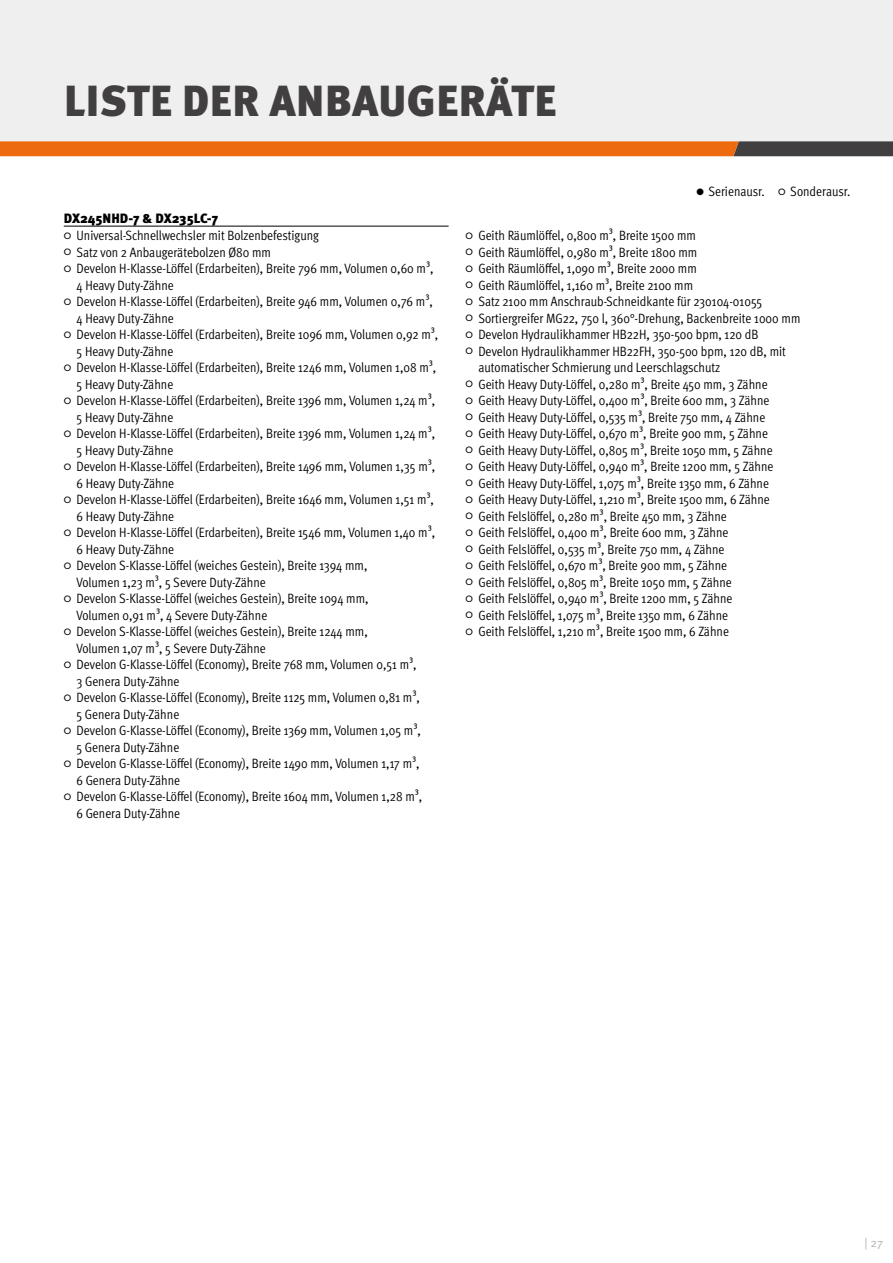
<style>
.page{position:relative;width:893px;height:1263px;background:#fff}
.page>*{position:absolute;margin:0;border:0;box-sizing:border-box;transform-origin:0 0}
.t1{font:900 43.5px "Meta Pro";letter-spacing:.01em;color:#423f41}
.t2{font:13.5px/16.5px "Meta Pro Cond Norm";color:#000}
.t3{font:900 13.5px "Meta Pro";color:#000}
.t4{font:12px "Meta Pro Norm";color:#b2b2b2}
.s1{font-family:"Meta Pro Norm";font-size:9px}
</style>
<div class="page">
<div style="left:0;top:0;width:893px;height:141px;background:#efefef"></div>
<svg style="left:0;top:141px;width:893px;height:15px"></svg>
<hr style="left:64px;top:226px;width:385px;height:1px;background:#000">
<h1 class="t1" style="left:64px;top:67px;width:494px">LISTE DER ANBAUGERÄTE</h1>
<p class="t2" style="left:696px;top:182px;width:156px"><span class="s1">●</span> Serienausr. <span class="s1">○</span> Sonderausr.</p>
<p class="t3" style="left:64px;top:207px;width:156px">DX245NHD-7 &amp; DX235LC-7</p>
<p class="t2" style="left:64px;top:227px;width:257px"><span class="s1">○</span> Universal-Schnellwechsler mit Bolzenbefestigung</p>
<p class="t2" style="left:64px;top:243px;width:209px"><span class="s1">○</span> Satz von 2 Anbaugerätebolzen Ø80 mm</p>
<p class="t2" style="left:77px;top:260px;width:358px;text-indent:-13px"><span class="s1">○</span> Develon H-Klasse-Löffel (Erdarbeiten), Breite 796 mm, Volumen 0,60 m³,<br>4 Heavy Duty-Zähne</p>
<p class="t2" style="left:77px;top:293px;width:358px;text-indent:-13px"><span class="s1">○</span> Develon H-Klasse-Löffel (Erdarbeiten), Breite 946 mm, Volumen 0,76 m³,<br>4 Heavy Duty-Zähne</p>
<p class="t2" style="left:77px;top:326px;width:363px;text-indent:-13px"><span class="s1">○</span> Develon H-Klasse-Löffel (Erdarbeiten), Breite 1096 mm, Volumen 0,92 m³,<br>5 Heavy Duty-Zähne</p>
<p class="t2" style="left:77px;top:359px;width:361px;text-indent:-13px"><span class="s1">○</span> Develon H-Klasse-Löffel (Erdarbeiten), Breite 1246 mm, Volumen 1,08 m³,<br>5 Heavy Duty-Zähne</p>
<p class="t2" style="left:77px;top:392px;width:360px;text-indent:-13px"><span class="s1">○</span> Develon H-Klasse-Löffel (Erdarbeiten), Breite 1396 mm, Volumen 1,24 m³,<br>5 Heavy Duty-Zähne</p>
<p class="t2" style="left:77px;top:425px;width:360px;text-indent:-13px"><span class="s1">○</span> Develon H-Klasse-Löffel (Erdarbeiten), Breite 1396 mm, Volumen 1,24 m³,<br>5 Heavy Duty-Zähne</p>
<p class="t2" style="left:77px;top:458px;width:360px;text-indent:-13px"><span class="s1">○</span> Develon H-Klasse-Löffel (Erdarbeiten), Breite 1496 mm, Volumen 1,35 m³,<br>6 Heavy Duty-Zähne</p>
<p class="t2" style="left:77px;top:491px;width:359px;text-indent:-13px"><span class="s1">○</span> Develon H-Klasse-Löffel (Erdarbeiten), Breite 1646 mm, Volumen 1,51 m³,<br>6 Heavy Duty-Zähne</p>
<p class="t2" style="left:77px;top:524px;width:360px;text-indent:-13px"><span class="s1">○</span> Develon H-Klasse-Löffel (Erdarbeiten), Breite 1546 mm, Volumen 1,40 m³,<br>6 Heavy Duty-Zähne</p>
<p class="t2" style="left:77px;top:557px;width:292px;text-indent:-13px"><span class="s1">○</span> Develon S-Klasse-Löffel (weiches Gestein), Breite 1394 mm,<br>Volumen 1,23 m³, 5 Severe Duty-Zähne</p>
<p class="t2" style="left:77px;top:590px;width:294px;text-indent:-13px"><span class="s1">○</span> Develon S-Klasse-Löffel (weiches Gestein), Breite 1094 mm,<br>Volumen 0,91 m³, 4 Severe Duty-Zähne</p>
<p class="t2" style="left:77px;top:623px;width:293px;text-indent:-13px"><span class="s1">○</span> Develon S-Klasse-Löffel (weiches Gestein), Breite 1244 mm,<br>Volumen 1,07 m³, 5 Severe Duty-Zähne</p>
<p class="t2" style="left:77px;top:656px;width:342px;text-indent:-13px"><span class="s1">○</span> Develon G-Klasse-Löffel (Economy), Breite 768 mm, Volumen 0,51 m³,<br>3 Genera Duty-Zähne</p>
<p class="t2" style="left:77px;top:689px;width:345px;text-indent:-13px"><span class="s1">○</span> Develon G-Klasse-Löffel (Economy), Breite 1125 mm, Volumen 0,81 m³,<br>5 Genera Duty-Zähne</p>
<p class="t2" style="left:77px;top:722px;width:346px;text-indent:-13px"><span class="s1">○</span> Develon G-Klasse-Löffel (Economy), Breite 1369 mm, Volumen 1,05 m³,<br>5 Genera Duty-Zähne</p>
<p class="t2" style="left:77px;top:755px;width:345px;text-indent:-13px"><span class="s1">○</span> Develon G-Klasse-Löffel (Economy), Breite 1490 mm, Volumen 1,17 m³,<br>6 Genera Duty-Zähne</p>
<p class="t2" style="left:77px;top:788px;width:347px;text-indent:-13px"><span class="s1">○</span> Develon G-Klasse-Löffel (Economy), Breite 1604 mm, Volumen 1,28 m³,<br>6 Genera Duty-Zähne</p>
<p class="t2" style="left:466px;top:226px;width:232px"><span class="s1">○</span> Geith Räumlöffel, 0,800 m³, Breite 1500 mm</p>
<p class="t2" style="left:466px;top:243px;width:233px"><span class="s1">○</span> Geith Räumlöffel, 0,980 m³, Breite 1800 mm</p>
<p class="t2" style="left:466px;top:259px;width:233px"><span class="s1">○</span> Geith Räumlöffel, 1,090 m³, Breite 2000 mm</p>
<p class="t2" style="left:466px;top:276px;width:229px"><span class="s1">○</span> Geith Räumlöffel, 1,160 m³, Breite 2100 mm</p>
<p class="t2" style="left:466px;top:292px;width:298px"><span class="s1">○</span> Satz 2100 mm Anschraub-Schneidkante für 230104-01055</p>
<p class="t2" style="left:466px;top:309px;width:336px"><span class="s1">○</span> Sortiergreifer MG22, 750 l, 360°-Drehung, Backenbreite 1000 mm</p>
<p class="t2" style="left:466px;top:325px;width:294px"><span class="s1">○</span> Develon Hydraulikhammer HB22H, 350-500 bpm, 120 dB</p>
<p class="t2" style="left:478px;top:342px;width:309px;text-indent:-13px"><span class="s1">○</span> Develon Hydraulikhammer HB22FH, 350-500 bpm, 120 dB, mit automatischer Schmierung und Leerschlagschutz</p>
<p class="t2" style="left:466px;top:375px;width:304px"><span class="s1">○</span> Geith Heavy Duty-Löffel, 0,280 m³, Breite 450 mm, 3 Zähne</p>
<p class="t2" style="left:466px;top:391px;width:305px"><span class="s1">○</span> Geith Heavy Duty-Löffel, 0,400 m³, Breite 600 mm, 3 Zähne</p>
<p class="t2" style="left:466px;top:408px;width:301px"><span class="s1">○</span> Geith Heavy Duty-Löffel, 0,535 m³, Breite 750 mm, 4 Zähne</p>
<p class="t2" style="left:466px;top:424px;width:304px"><span class="s1">○</span> Geith Heavy Duty-Löffel, 0,670 m³, Breite 900 mm, 5 Zähne</p>
<p class="t2" style="left:466px;top:441px;width:308px"><span class="s1">○</span> Geith Heavy Duty-Löffel, 0,805 m³, Breite 1050 mm, 5 Zähne</p>
<p class="t2" style="left:466px;top:457px;width:309px"><span class="s1">○</span> Geith Heavy Duty-Löffel, 0,940 m³, Breite 1200 mm, 5 Zähne</p>
<p class="t2" style="left:466px;top:474px;width:305px"><span class="s1">○</span> Geith Heavy Duty-Löffel, 1,075 m³, Breite 1350 mm, 6 Zähne</p>
<p class="t2" style="left:466px;top:490px;width:306px"><span class="s1">○</span> Geith Heavy Duty-Löffel, 1,210 m³, Breite 1500 mm, 6 Zähne</p>
<p class="t2" style="left:466px;top:507px;width:263px"><span class="s1">○</span> Geith Felslöffel, 0,280 m³, Breite 450 mm, 3 Zähne</p>
<p class="t2" style="left:466px;top:523px;width:264px"><span class="s1">○</span> Geith Felslöffel, 0,400 m³, Breite 600 mm, 3 Zähne</p>
<p class="t2" style="left:466px;top:540px;width:260px"><span class="s1">○</span> Geith Felslöffel, 0,535 m³, Breite 750 mm, 4 Zähne</p>
<p class="t2" style="left:466px;top:556px;width:263px"><span class="s1">○</span> Geith Felslöffel, 0,670 m³, Breite 900 mm, 5 Zähne</p>
<p class="t2" style="left:466px;top:573px;width:268px"><span class="s1">○</span> Geith Felslöffel, 0,805 m³, Breite 1050 mm, 5 Zähne</p>
<p class="t2" style="left:466px;top:589px;width:268px"><span class="s1">○</span> Geith Felslöffel, 0,940 m³, Breite 1200 mm, 5 Zähne</p>
<p class="t2" style="left:466px;top:606px;width:264px"><span class="s1">○</span> Geith Felslöffel, 1,075 m³, Breite 1350 mm, 6 Zähne</p>
<p class="t2" style="left:466px;top:622px;width:265px"><span class="s1">○</span> Geith Felslöffel, 1,210 m³, Breite 1500 mm, 6 Zähne</p>
<p class="t4" style="left:865px;top:1233px;width:20px">| 27</p>
</div>
